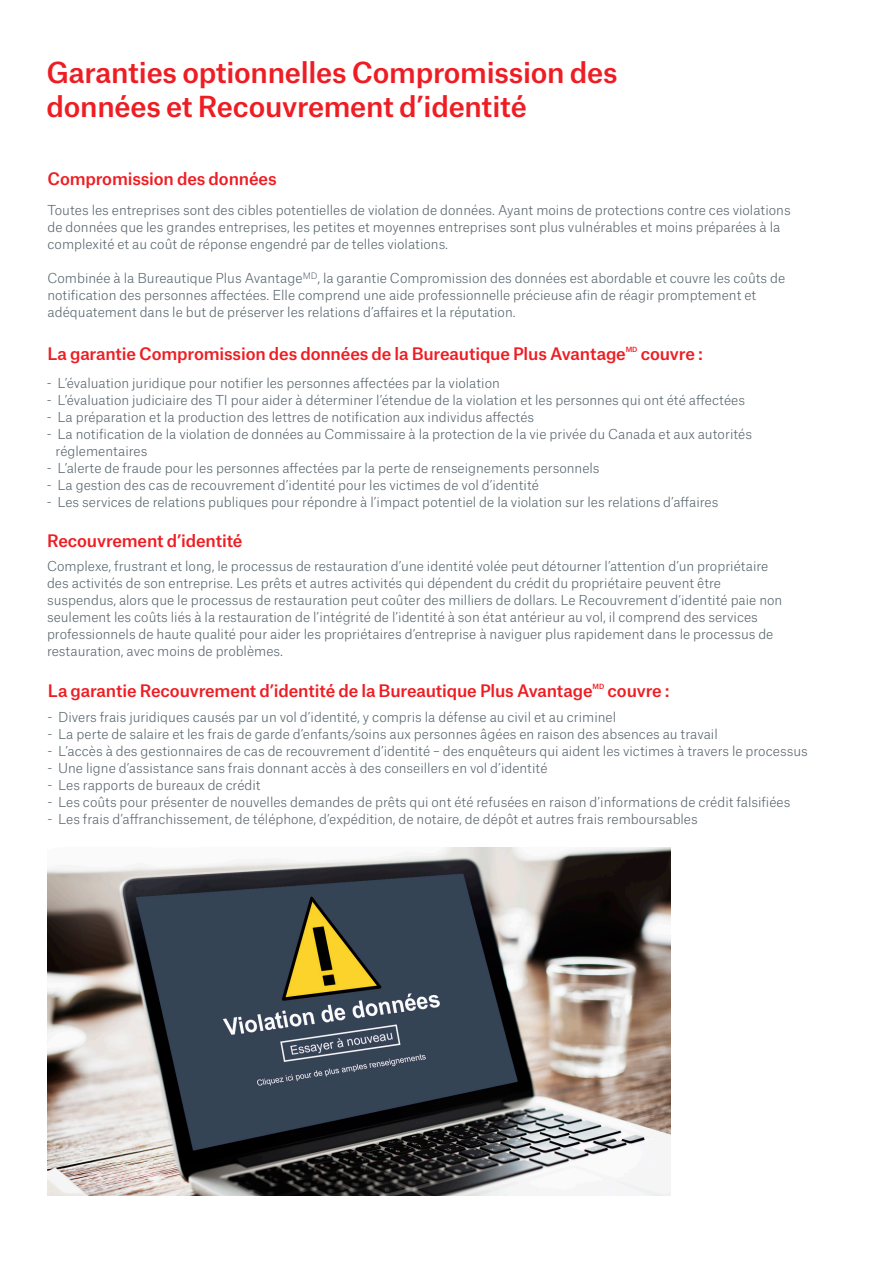
<style>
.page{position:relative;width:885px;height:1263px;background:#fff}
.page>*{position:absolute;margin:0;border:0;box-sizing:border-box;transform-origin:0 0}
.MR_18_5pt{font:500 27.75px/34px "Munich Re";letter-spacing:-.01em;color:#ee1d23}
.MR_18_5pt-2{font:500 16.5px "Munich Re";letter-spacing:-.01em;color:#ee1d23}
.MR_8_75_pt_regular{font:300 13.2px/17px "Munich Re";color:#5a676e}
.MR_18_5pt-3{font:500 6.9px "Munich Re";color:#ee1d23}
</style>
<div class="page">
<img style="left:47px;top:847px;width:623px;height:348px">
<p class="MR_18_5pt" style="left:47px;top:53px;width:572px">Garanties optionnelles Compromission des données et Recouvrement d’identité</p>
<p class="MR_18_5pt-2" style="left:47px;top:166px;width:231px">Compromission des données</p>
<p class="MR_8_75_pt_regular" style="left:47px;top:200px;width:744px">Toutes les entreprises sont des cibles potentielles de violation de données. Ayant moins de protections contre ces violations de données que les grandes entreprises, les petites et moyennes entreprises sont plus vulnérables et moins préparées à la complexité et au coût de réponse engendré par de telles violations.</p>
<p class="MR_8_75_pt_regular" style="left:47px;top:268px;width:739px">Combinée à la Bureautique Plus Avantage<sup>MD</sup>, la garantie Compromission des données est abordable et couvre les coûts de notification des personnes affectées. Elle comprend une aide professionnelle précieuse afin de réagir promptement et adéquatement dans le but de préserver les relations d’affaires et la réputation.</p>
<p class="MR_18_5pt-2" style="left:47px;top:340px;width:579px">La garantie Compromission des données de la Bureautique Plus Avantage</p>
<p class="MR_18_5pt-3" style="left:625px;top:344px;width:13px">MD</p>
<p class="MR_18_5pt-2" style="left:640px;top:340px;width:63px">couvre :</p>
<p class="MR_8_75_pt_regular" style="left:47px;top:373px;width:454px">- L’évaluation juridique pour notifier les personnes affectées par la violation</p>
<p class="MR_8_75_pt_regular" style="left:47px;top:391px;width:699px">- L’évaluation judiciaire des TI pour aider à déterminer l’étendue de la violation et les personnes qui ont été affectées</p>
<p class="MR_8_75_pt_regular" style="left:47px;top:408px;width:489px">- La préparation et la production des lettres de notification aux individus affectés</p>
<p class="MR_8_75_pt_regular" style="left:56px;top:425px;width:698px;text-indent:-9px">- La notification de la violation de données au Commissaire à la protection de la vie privée du Canada et aux autorités réglementaires</p>
<p class="MR_8_75_pt_regular" style="left:47px;top:459px;width:554px">- L’alerte de fraude pour les personnes affectées par la perte de renseignements personnels</p>
<p class="MR_8_75_pt_regular" style="left:47px;top:476px;width:493px">- La gestion des cas de recouvrement d’identité pour les victimes de vol d’identité</p>
<p class="MR_8_75_pt_regular" style="left:47px;top:493px;width:673px">- Les services de relations publiques pour répondre à l’impact potentiel de la violation sur les relations d’affaires</p>
<p class="MR_18_5pt-2" style="left:47px;top:527px;width:197px">Recouvrement d’identité</p>
<p class="MR_8_75_pt_regular" style="left:47px;top:556px;width:736px">Complexe, frustrant et long, le processus de restauration d’une identité volée peut détourner l’attention d’un propriétaire des activités de son entreprise. Les prêts et autres activités qui dépendent du crédit du propriétaire peuvent être suspendus, alors que le processus de restauration peut coûter des milliers de dollars. Le Recouvrement d’identité paie non seulement les coûts liés à la restauration de l’intégrité de l’identité à son état antérieur au vol, il comprend des services professionnels de haute qualité pour aider les propriétaires d’entreprise à naviguer plus rapidement dans le processus de restauration, avec moins de problèmes.</p>
<p class="MR_18_5pt-2" style="left:48px;top:677px;width:546px">La garantie Recouvrement d’identité de la Bureautique Plus Avantage</p>
<p class="MR_18_5pt-3" style="left:592px;top:681px;width:13px">MD</p>
<p class="MR_18_5pt-2" style="left:607px;top:677px;width:63px">couvre :</p>
<p class="MR_8_75_pt_regular" style="left:47px;top:708px;width:570px">- Divers frais juridiques causés par un vol d’identité, y compris la défense au civil et au criminel</p>
<p class="MR_8_75_pt_regular" style="left:47px;top:725px;width:671px">- La perte de salaire et les frais de garde d’enfants/soins aux personnes âgées en raison des absences au travail</p>
<p class="MR_8_75_pt_regular" style="left:47px;top:742px;width:761px">- L’accès à des gestionnaires de cas de recouvrement d’identité – des enquêteurs qui aident les victimes à travers le processus</p>
<p class="MR_8_75_pt_regular" style="left:47px;top:759px;width:501px">- Une ligne d’assistance sans frais donnant accès à des conseillers en vol d’identité</p>
<p class="MR_8_75_pt_regular" style="left:47px;top:776px;width:215px">- Les rapports de bureaux de crédit</p>
<p class="MR_8_75_pt_regular" style="left:47px;top:793px;width:744px">- Les coûts pour présenter de nouvelles demandes de prêts qui ont été refusées en raison d’informations de crédit falsifiées</p>
<p class="MR_8_75_pt_regular" style="left:47px;top:810px;width:651px">- Les frais d’affranchissement, de téléphone, d’expédition, de notaire, de dépôt et autres frais remboursables</p>
</div>
